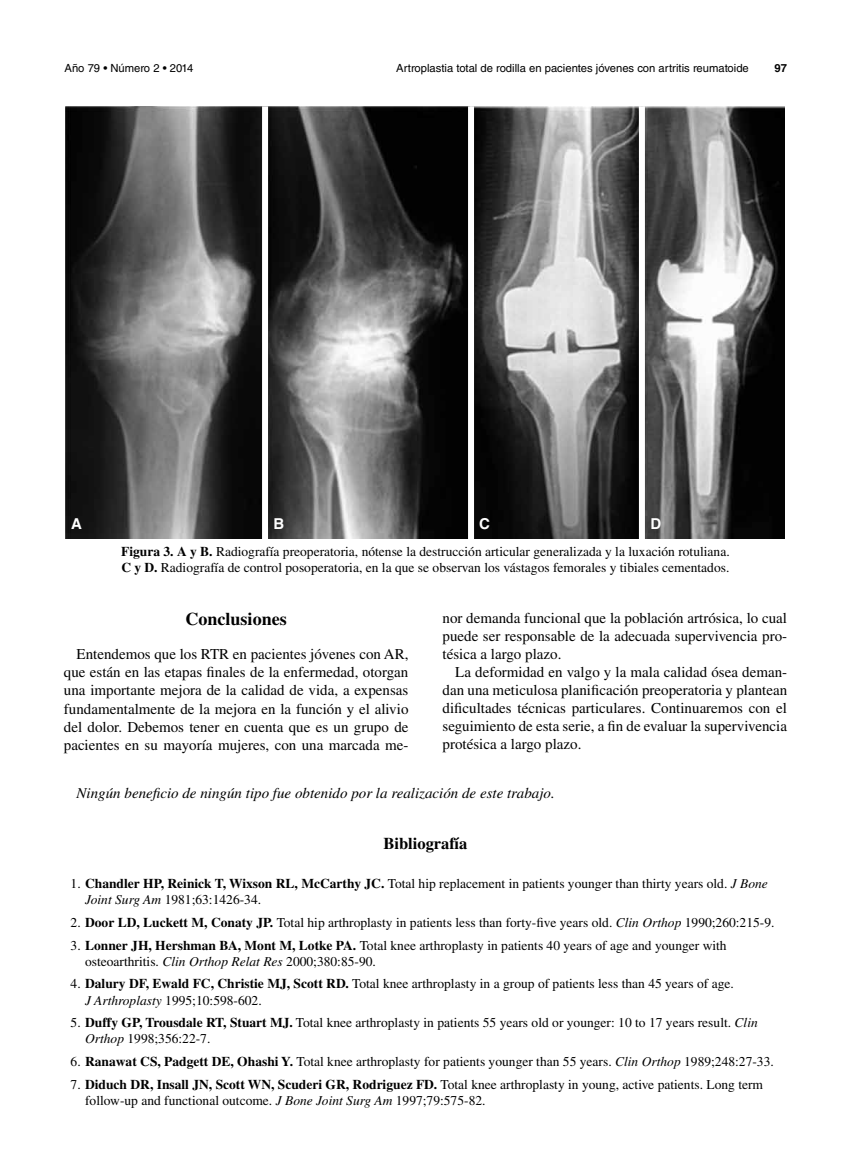
<style>
.page{position:relative;width:851px;height:1170px;background:#fff}
.page>*{position:absolute;margin:0;border:0;box-sizing:border-box;transform-origin:0 0}
.t1{font:700 18px "Times LT Std";color:#000}
.t2{font:700 16.5px "Times LT Std";color:#000}
.t3{font:15px/18px "Times LT Std";color:#000;text-align:justify}
.t4{font:italic 15px "Times LT Std";color:#000}
.t5{font:700 15px "Helvetica LT Std";color:#fff}
.t6{font:13.5px/16.2px "Times LT Std";color:#000}
.t7{font:11.25px "Helvetica LT Std";color:#000}
.t8{font:700 11.25px "Helvetica LT Std";color:#000}
.s1{font-weight:700}
.s2{font-style:italic}
</style>
<div class="page">
<img style="left:66px;top:106px;width:718px;height:432px">
<div style="left:262px;top:106px;width:6px;height:435px;background:#fff"></div>
<div style="left:468px;top:106px;width:6px;height:435px;background:#fff"></div>
<div style="left:638px;top:106px;width:6px;height:435px;background:#fff"></div>
<p class="t7" style="left:64px;top:61px;width:130px">Año 79 • Número 2 • 2014</p>
<p class="t7" style="left:396px;top:61px;width:354px">Artroplastia total de rodilla en pacientes jóvenes con artritis reumatoide</p>
<p class="t8" style="left:774px;top:61px;width:14px">97</p>
<p class="t5" style="left:71px;top:514px;width:12px">A</p>
<p class="t5" style="left:273px;top:514px;width:12px">B</p>
<p class="t5" style="left:479px;top:514px;width:12px">C</p>
<p class="t5" style="left:650px;top:514px;width:12px">D</p>
<p class="t6" style="left:121px;top:543px;width:610px"><span class="s1">Figura 3. A y B.</span> Radiografía preoperatoria, nótense la destrucción articular generalizada y la luxación rotuliana.<br><span class="s1">C y D.</span> Radiografía de control posoperatoria, en la que se observan los vástagos femorales y tibiales cementados.</p>
<h1 class="t1" style="left:185px;top:608px;width:103px">Conclusiones</h1>
<p class="t3" style="left:64px;top:645px;width:346px;text-indent:13px">Entendemos que los RTR en pacientes jóvenes con AR, que están en las etapas finales de la enfermedad, otorgan una importante mejora de la calidad de vida, a expensas fundamentalmente de la mejora en la función y el alivio del dolor. Debemos tener en cuenta que es un grupo de pacientes en su mayoría mujeres, con una marcada me-</p>
<p class="t3" style="left:442px;top:608px;width:346px">nor demanda funcional que la población artrósica, lo cual puede ser responsable de la adecuada supervivencia pro&shy;tésica a largo plazo.</p>
<p class="t3" style="left:442px;top:662px;width:346px;text-indent:13px">La deformidad en valgo y la mala calidad ósea deman&shy;dan una meticulosa planificación preoperatoria y plantean dificultades técnicas particulares. Continuaremos con el seguimiento de esta serie, a fin de evaluar la supervivencia protésica a largo plazo.</p>
<p class="t4" style="left:77px;top:785px;width:479px">Ningún beneficio de ningún tipo fue obtenido por la realización de este trabajo.</p>
<p class="t2" style="left:383px;top:833px;width:85px">Bibliografía</p>
<p class="t6" style="left:85px;top:875px;width:684px;text-indent:-15px">1. <span class="s1">Chandler HP, Reinick T, Wixson RL, McCarthy JC.</span> Total hip replacement in patients younger than thirty years old. <span class="s2">J Bone<br>Joint Surg Am</span> 1981;63:1426-34.</p>
<p class="t6" style="left:71px;top:914px;width:705px">2. <span class="s1">Door LD, Luckett M, Conaty JP.</span> Total hip arthroplasty in patients less than forty-five years old. <span class="s2">Clin Orthop</span> 1990;260:215-9.</p>
<p class="t6" style="left:85px;top:936px;width:643px;text-indent:-15px">3. <span class="s1">Lonner JH, Hershman BA, Mont M, Lotke PA.</span> Total knee arthroplasty in patients 40 years of age and younger with osteoarthritis. <span class="s2">Clin Orthop Relat Res</span> 2000;380:85-90.</p>
<p class="t6" style="left:85px;top:975px;width:650px;text-indent:-15px">4. <span class="s1">Dalury DF, Ewald FC, Christie MJ, Scott RD.</span> Total knee arthroplasty in a group of patients less than 45 years of age.<br><span class="s2">J Arthroplasty</span> 1995;10:598-602.</p>
<p class="t6" style="left:85px;top:1014px;width:674px;text-indent:-15px">5. <span class="s1">Duffy GP, Trousdale RT, Stuart MJ.</span> Total knee arthroplasty in patients 55 years old or younger: 10 to 17 years result. <span class="s2">Clin<br>Orthop</span> 1998;356:22-7.</p>
<p class="t6" style="left:71px;top:1053px;width:704px">6. <span class="s1">Ranawat CS, Padgett DE, Ohashi Y.</span> Total knee arthroplasty for patients younger than 55 years. <span class="s2">Clin Orthop</span> 1989;248:27-33.</p>
<p class="t6" style="left:85px;top:1075px;width:678px;text-indent:-15px">7. <span class="s1">Diduch DR, Insall JN, Scott WN, Scuderi GR, Rodriguez FD.</span> Total knee arthroplasty in young, active patients. Long term follow-up and functional outcome. <span class="s2">J Bone Joint Surg Am</span> 1997;79:575-82.</p>
</div>
